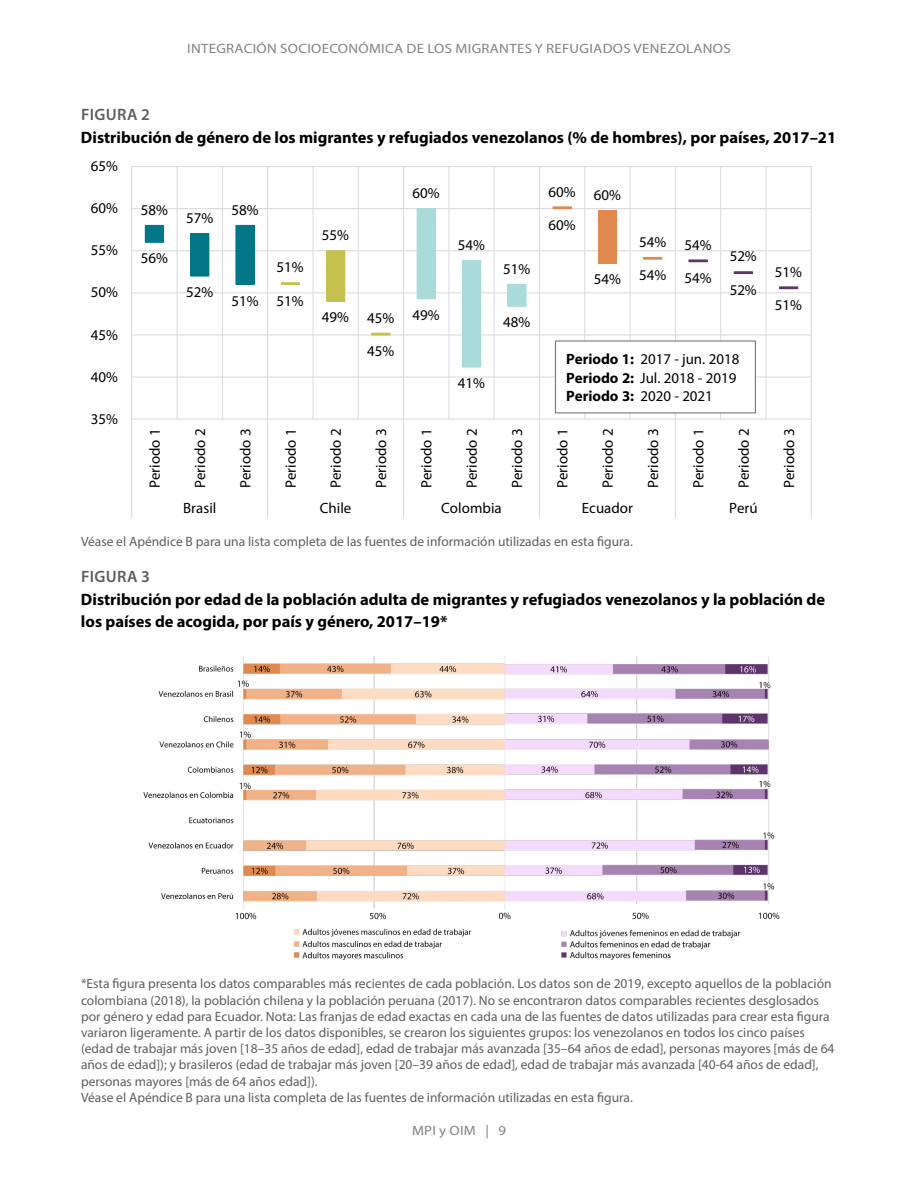
<style>
.page{position:relative;width:918px;height:1188px;background:#fff}
.page>*{position:absolute;margin:0;border:0;box-sizing:border-box;transform-origin:0 0}
.t1{font:700 16.5px/22.8px "Myriad Pro";color:#000}
.t2{font:600 16.5px "Myriad Pro";letter-spacing:.02em;color:#5f5f5f}
.t3{font:15px/18.6px "Myriad Pro";color:#000}
.t4{font:13.5px/16.2px "Myriad Pro";color:#5f5f5f}
.t5{font:13.5px "Myriad Pro";letter-spacing:.02em;color:#808285;scale:1.1 1}
.s1{font-weight:700}
</style>
<div class="page">
<hr style="left:132px;top:377px;width:679px;height:1px;background:#dcddde">
<hr style="left:132px;top:334px;width:679px;height:2px;background:#dcddde">
<hr style="left:132px;top:292px;width:679px;height:1px;background:#dcddde">
<hr style="left:132px;top:250px;width:679px;height:1px;background:#dcddde">
<hr style="left:132px;top:208px;width:679px;height:1px;background:#dcddde">
<hr style="left:132px;top:166px;width:679px;height:1px;background:#dcddde">
<hr style="left:131px;top:167px;width:1px;height:252px;background:#dcddde">
<hr style="left:177px;top:167px;width:1px;height:252px;background:#dcddde">
<hr style="left:222px;top:167px;width:1px;height:252px;background:#dcddde">
<hr style="left:267px;top:167px;width:1px;height:252px;background:#dcddde">
<hr style="left:312px;top:167px;width:2px;height:252px;background:#dcddde">
<hr style="left:358px;top:167px;width:1px;height:252px;background:#dcddde">
<hr style="left:403px;top:167px;width:1px;height:252px;background:#dcddde">
<hr style="left:448px;top:167px;width:2px;height:252px;background:#dcddde">
<hr style="left:494px;top:167px;width:1px;height:252px;background:#dcddde">
<hr style="left:539px;top:167px;width:1px;height:252px;background:#dcddde">
<hr style="left:584px;top:167px;width:1px;height:252px;background:#dcddde">
<hr style="left:630px;top:167px;width:1px;height:252px;background:#dcddde">
<hr style="left:675px;top:167px;width:1px;height:252px;background:#dcddde">
<hr style="left:720px;top:167px;width:1px;height:252px;background:#dcddde">
<hr style="left:765px;top:167px;width:2px;height:252px;background:#dcddde">
<hr style="left:811px;top:167px;width:1px;height:252px;background:#dcddde">
<div style="left:145px;top:225px;width:19px;height:17px;background:#037788"></div>
<div style="left:145px;top:225px;width:19px;height:18px;border:1px solid #037788"></div>
<div style="left:191px;top:234px;width:18px;height:42px;background:#037788"></div>
<div style="left:190px;top:233px;width:19px;height:44px;border:1px solid #037788"></div>
<div style="left:236px;top:225px;width:18px;height:59px;background:#037788"></div>
<div style="left:235px;top:225px;width:20px;height:60px;border:1px solid #037788"></div>
<div style="left:281px;top:282px;width:19px;height:3px;border:1px solid #c4c14e"></div>
<div style="left:327px;top:251px;width:18px;height:50px;background:#c4c14e"></div>
<div style="left:326px;top:250px;width:19px;height:52px;border:1px solid #c4c14e"></div>
<div style="left:371px;top:333px;width:20px;height:3px;border:1px solid #c4c14e"></div>
<div style="left:417px;top:209px;width:18px;height:90px;background:#a9dbdb"></div>
<div style="left:417px;top:208px;width:19px;height:91px;border:1px solid #a9dbdb"></div>
<div style="left:462px;top:261px;width:19px;height:106px;background:#a9dbdb"></div>
<div style="left:508px;top:284px;width:18px;height:22px;background:#a9dbdb"></div>
<div style="left:507px;top:284px;width:19px;height:23px;border:1px solid #a9dbdb"></div>
<div style="left:553px;top:206px;width:19px;height:3px;border:1px solid #e08a4f"></div>
<div style="left:598px;top:210px;width:19px;height:53px;background:#e08a4f"></div>
<div style="left:643px;top:257px;width:19px;height:3px;border:1px solid #e08a4f"></div>
<div style="left:688px;top:259px;width:20px;height:3px;border:1px solid #5e346d"></div>
<div style="left:734px;top:271px;width:19px;height:3px;border:1px solid #5e346d"></div>
<div style="left:779px;top:286px;width:19px;height:3px;border:1px solid #5e346d"></div>
<hr style="left:132px;top:419px;width:679px;height:1px;background:#dcddde">
<hr style="left:131px;top:419px;width:1px;height:71px;background:#dcddde">
<hr style="left:267px;top:419px;width:1px;height:71px;background:#dcddde">
<hr style="left:403px;top:419px;width:1px;height:71px;background:#dcddde">
<hr style="left:539px;top:419px;width:1px;height:71px;background:#dcddde">
<hr style="left:675px;top:419px;width:1px;height:71px;background:#dcddde">
<hr style="left:811px;top:419px;width:1px;height:71px;background:#dcddde">
<svg style="left:131px;top:490px;width:1px;height:28px"></svg>
<svg style="left:267px;top:490px;width:1px;height:28px"></svg>
<svg style="left:403px;top:490px;width:1px;height:28px"></svg>
<svg style="left:539px;top:490px;width:1px;height:28px"></svg>
<svg style="left:675px;top:490px;width:1px;height:28px"></svg>
<svg style="left:811px;top:490px;width:1px;height:28px"></svg>
<div style="left:555px;top:341px;width:200px;height:72px;background:#fff"></div>
<div style="left:555px;top:340px;width:201px;height:73px;border:1px solid #77787b"></div>
<img style="left:143px;top:656px;width:637px;height:304px">
<p class="t5" style="left:187px;top:40px;width:496px">INTEGRACIÓN SOCIOECONÓMICA DE LOS MIGRANTES Y REFUGIADOS VENEZOLANOS</p>
<p class="t2" style="left:81px;top:104px;width:70px">FIGURA 2</p>
<p class="t1" style="left:81px;top:126px;width:757px">Distribución de género de los migrantes y refugiados venezolanos (% de hombres), por países, 2017–21</p>
<p class="t3" style="left:91px;top:157px;width:29px">65%</p>
<p class="t3" style="left:91px;top:199px;width:29px">60%</p>
<p class="t3" style="left:91px;top:241px;width:29px">55%</p>
<p class="t3" style="left:91px;top:283px;width:29px">50%</p>
<p class="t3" style="left:91px;top:325px;width:29px">45%</p>
<p class="t3" style="left:91px;top:367px;width:29px">40%</p>
<p class="t3" style="left:91px;top:409px;width:29px">35%</p>
<p class="t3" style="left:141px;top:200px;width:29px">58%</p>
<p class="t3" style="left:141px;top:249px;width:29px">56%</p>
<p class="t3" style="left:186px;top:209px;width:29px">57%</p>
<p class="t3" style="left:186px;top:283px;width:29px">52%</p>
<p class="t3" style="left:231px;top:200px;width:29px">58%</p>
<p class="t3" style="left:277px;top:258px;width:29px">51%</p>
<p class="t3" style="left:231px;top:291px;width:74px">51% 51%</p>
<p class="t3" style="left:322px;top:226px;width:29px">55%</p>
<p class="t3" style="left:322px;top:308px;width:29px">49%</p>
<p class="t3" style="left:413px;top:184px;width:29px">60%</p>
<p class="t3" style="left:367px;top:308px;width:29px">45%</p>
<p class="t3" style="left:367px;top:341px;width:29px">45%</p>
<p class="t3" style="left:413px;top:305px;width:29px">49%</p>
<p class="t3" style="left:458px;top:236px;width:29px">54%</p>
<p class="t3" style="left:503px;top:259px;width:29px">51%</p>
<p class="t3" style="left:503px;top:313px;width:29px">48%</p>
<p class="t3" style="left:458px;top:374px;width:29px">41%</p>
<p class="t3" style="left:548px;top:184px;width:74px">60% 60%</p>
<p class="t3" style="left:548px;top:215px;width:29px">60%</p>
<p class="t3" style="left:639px;top:234px;width:74px">54% 54%</p>
<p class="t3" style="left:594px;top:268px;width:119px">54% 54% 54%</p>
<p class="t3" style="left:730px;top:247px;width:29px">52%</p>
<p class="t3" style="left:730px;top:280px;width:29px">52%</p>
<p class="t3" style="left:566px;top:349px;width:175px"><span class="s1">Periodo 1:</span> 2017 - jun. 2018<br><span class="s1">Periodo 2:</span> Jul. 2018 - 2019<br><span class="s1">Periodo 3:</span> 2020 - 2021</p>
<p class="t3" style="left:775px;top:262px;width:29px">51%</p>
<p class="t3" style="left:775px;top:295px;width:29px">51%</p>
<p class="t3" style="left:145px;top:488px;width:61px;rotate:-90deg">Periodo 1</p>
<p class="t3" style="left:191px;top:488px;width:61px;rotate:-90deg">Periodo 2</p>
<p class="t3" style="left:236px;top:488px;width:61px;rotate:-90deg">Periodo 3</p>
<p class="t3" style="left:281px;top:488px;width:61px;rotate:-90deg">Periodo 1</p>
<p class="t3" style="left:326px;top:488px;width:61px;rotate:-90deg">Periodo 2</p>
<p class="t3" style="left:372px;top:488px;width:61px;rotate:-90deg">Periodo 3</p>
<p class="t3" style="left:417px;top:488px;width:61px;rotate:-90deg">Periodo 1</p>
<p class="t3" style="left:462px;top:488px;width:61px;rotate:-90deg">Periodo 2</p>
<p class="t3" style="left:508px;top:488px;width:61px;rotate:-90deg">Periodo 3</p>
<p class="t3" style="left:553px;top:488px;width:61px;rotate:-90deg">Periodo 1</p>
<p class="t3" style="left:598px;top:488px;width:61px;rotate:-90deg">Periodo 2</p>
<p class="t3" style="left:644px;top:488px;width:61px;rotate:-90deg">Periodo 3</p>
<p class="t3" style="left:689px;top:488px;width:61px;rotate:-90deg">Periodo 1</p>
<p class="t3" style="left:734px;top:488px;width:61px;rotate:-90deg">Periodo 2</p>
<p class="t3" style="left:779px;top:488px;width:61px;rotate:-90deg">Periodo 3</p>
<p class="t3" style="left:183px;top:499px;width:35px">Brasil</p>
<p class="t3" style="left:320px;top:499px;width:33px">Chile</p>
<p class="t3" style="left:441px;top:499px;width:62px">Colombia</p>
<p class="t3" style="left:582px;top:499px;width:53px">Ecuador</p>
<p class="t3" style="left:729px;top:499px;width:30px">Perú</p>
<p class="t4" style="left:81px;top:534px;width:553px">Véase el Apéndice B para una lista completa de las fuentes de información utilizadas en esta figura.</p>
<p class="t2" style="left:81px;top:566px;width:70px">FIGURA 3</p>
<p class="t1" style="left:81px;top:587px;width:746px">Distribución por edad de la población adulta de migrantes y refugiados venezolanos y la población de los países de acogida, por país y género, 2017–19*</p>
<p class="t4" style="left:81px;top:976px;width:755px">*Esta figura presenta los datos comparables más recientes de cada población. Los datos son de 2019, excepto aquellos de la población colombiana (2018), la población chilena y la población peruana (2017). No se encontraron datos comparables recientes desglosados por género y edad para Ecuador. Nota: Las franjas de edad exactas en cada una de las fuentes de datos utilizadas para crear esta figura variaron ligeramente. A partir de los datos disponibles, se crearon los siguientes grupos: los venezolanos en todos los cinco países (edad de trabajar más joven [18–35 años de edad], edad de trabajar más avanzada [35–64 años de edad], personas mayores [más de 64 años de edad]); y brasileros (edad de trabajar más joven [20–39 años de edad], edad de trabajar más avanzada [40-64 años de edad], personas mayores [más de 64 años edad]).<br>Véase el Apéndice B para una lista completa de las fuentes de información utilizadas en esta figura.</p>
<p class="t5" style="left:412px;top:1122px;width:87px">MPI y OIM | 9</p>
</div>
